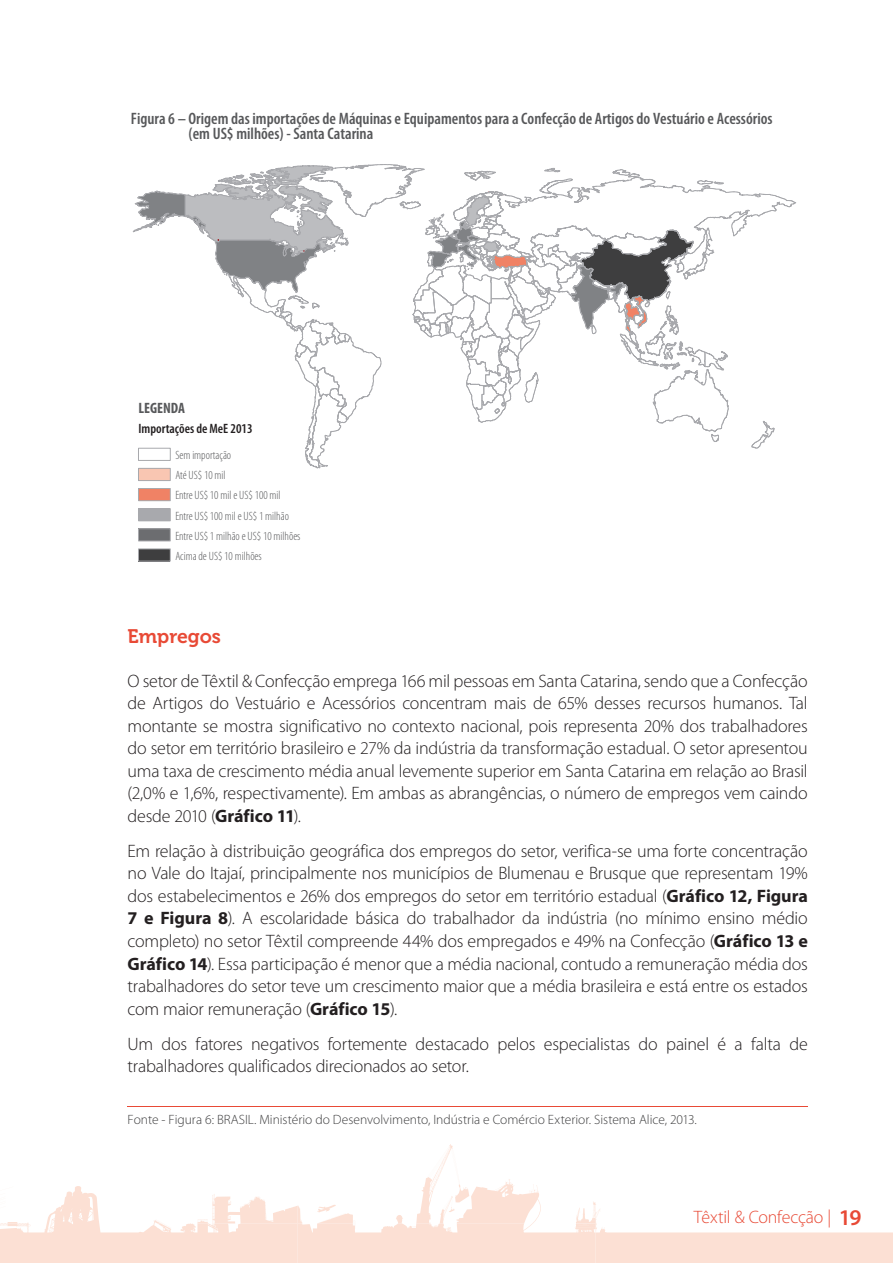
<style>
.page{position:relative;width:893px;height:1263px;background:#fff}
.page>*{position:absolute;margin:0;border:0;box-sizing:border-box;transform-origin:0 0}
.t1{font:19.5px "Museo 700";color:#e84a36}
.t2{font:300 18px/22.5px "Myriad Pro";letter-spacing:-.01em;color:#231f20;text-align:justify}
.t3{font:300 18px "Myriad Pro";letter-spacing:-.015em;color:#e84a36}
.t4{font:600 condensed 16.5px/15px "Myriad Pro";color:#57585a}
.t5{font:700 condensed 15px "Myriad Pro";color:#57585a}
.t6{font:300 13.5px "Myriad Pro";color:#3e3e3f}
.t7{font:600 condensed 13.5px "Myriad Pro";color:#231f20}
.t8{font:300 condensed 12px/20.2px "Myriad Pro";color:#57585a}
.s1{font-weight:700}
.s2{font-weight:600;font-size:22.5px}
</style>
<div class="page">
<svg style="left:447px;top:1144px;width:446px;height:119px"></svg>
<svg style="left:0;top:1153px;width:600px;height:110px"></svg>
<hr style="left:128px;top:1106px;width:680px;height:1px;background:#e84a36">
<svg style="left:132px;top:164px;width:664px;height:305px"></svg>
<div style="left:138px;top:448px;width:33px;height:13px;border:1px solid #a8a9ad"></div>
<div style="left:138px;top:468px;width:32px;height:13px;background:#f9c6b2"></div>
<div style="left:138px;top:468px;width:33px;height:13px;border:1px solid #a8a9ad"></div>
<div style="left:138px;top:488px;width:32px;height:13px;background:#f08265"></div>
<div style="left:138px;top:488px;width:33px;height:13px;border:1px solid #a8a9ad"></div>
<div style="left:138px;top:509px;width:32px;height:12px;background:#a8a9ad"></div>
<div style="left:138px;top:508px;width:33px;height:13px;border:1px solid #a8a9ad"></div>
<div style="left:138px;top:529px;width:32px;height:12px;background:#6c6d70"></div>
<div style="left:138px;top:528px;width:33px;height:13px;border:1px solid #a8a9ad"></div>
<div style="left:138px;top:549px;width:32px;height:12px;background:#3e3e3f"></div>
<div style="left:138px;top:548px;width:33px;height:13px;border:1px solid #a8a9ad"></div>
<p class="t4" style="left:189px;top:111px;width:586px;text-indent:-58px">Figura 6 – Origem das importações de Máquinas e Equipamentos para a Confecção de Artigos do Vestuário e Acessórios (em US$ milhões) - Santa Catarina</p>
<p class="t5" style="left:138px;top:398px;width:48px">LEGENDA</p>
<p class="t8" style="left:175px;top:445px;width:127px">Sem importação<br>Até US$ 10 mil<br>Entre US$ 10 mil e US$ 100 mil<br>Entre US$ 100 mil e US$ 1 milhão<br>Entre US$ 1 milhão e US$ 10 milhões<br>Acima de US$ 10 milhões</p>
<p class="t7" style="left:138px;top:421px;width:116px">Importações de MeE 2013</p>
<p class="t1" style="left:128px;top:625px;width:95px">Empregos</p>
<p class="t2" style="left:128px;top:669px;width:682px">O setor de Têxtil &amp; Confecção emprega 166 mil pessoas em Santa Catarina, sendo que a Confecção de Artigos do Vestuário e Acessórios concentram mais de 65% desses recursos humanos. Tal montante se mostra significativo no contexto nacional, pois representa 20% dos trabalhadores do setor em território brasileiro e 27% da indústria da transformação estadual. O setor apresentou uma taxa de crescimento média anual levemente superior em Santa Catarina em relação ao Brasil (2,0% e 1,6%, respectivamente). Em ambas as abrangências, o número de empregos vem caindo desde 2010 (<span class="s1">Gráfico 11</span>).</p>
<p class="t2" style="left:128px;top:839px;width:682px">Em relação à distribuição geográfica dos empregos do setor, verifica-se uma forte concentração no Vale do Itajaí, principalmente nos municípios de Blumenau e Brusque que representam 19% dos estabelecimentos e 26% dos empregos do setor em território estadual (<span class="s1">Gráfico 12, Figura 7 e Figura 8</span>). A escolaridade básica do trabalhador da indústria (no mínimo ensino médio completo) no setor Têxtil compreende 44% dos empregados e 49% na Confecção (<span class="s1">Gráfico 13 e Gráfico 14</span>). Essa participação é menor que a média nacional, contudo a remuneração média dos trabalhadores do setor teve um crescimento maior que a média brasileira e está entre os estados com maior remuneração (<span class="s1">Gráfico 15</span>).</p>
<p class="t2" style="left:128px;top:1032px;width:682px">Um dos fatores negativos fortemente destacado pelos especialistas do painel é a falta de trabalhadores qualificados direcionados ao setor.</p>
<p class="t6" style="left:128px;top:1112px;width:571px">Fonte - Figura 6: BRASIL. Ministério do Desenvolvimento, Indústria e Comércio Exterior. Sistema Alice, 2013.</p>
<p class="t3" style="left:694px;top:1206px;width:169px">Têxtil &amp; Confecção | <span class="s2">19</span></p>
</div>
